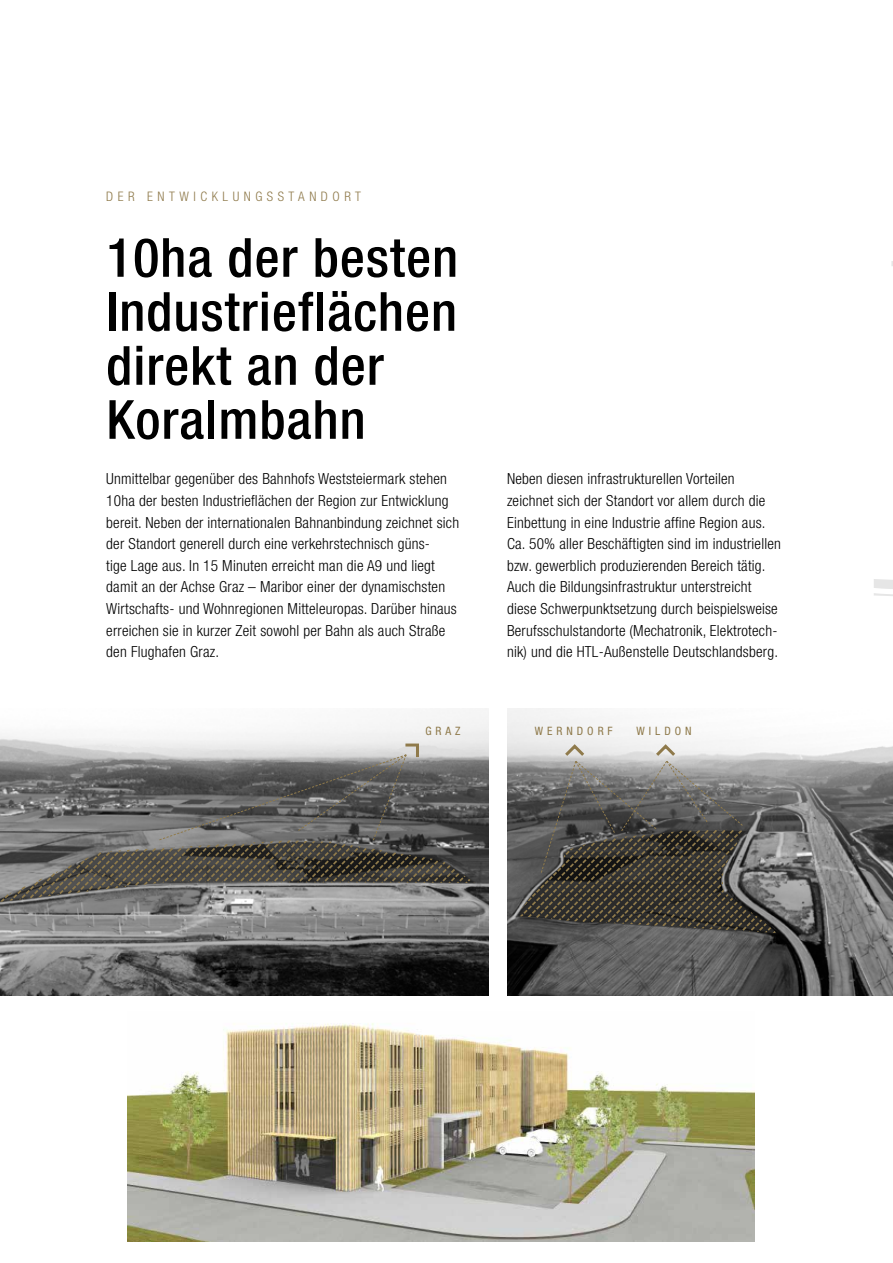
<style>
.page{position:relative;width:893px;height:1263px;background:#fff}
.page>*{position:absolute;margin:0;border:0;box-sizing:border-box;transform-origin:0 0}
.t1{font:500 condensed 54px/54px "Helvetica Neue LT Std";letter-spacing:.02em;color:#000}
.t2{font:300 condensed 15.3px/21.6px "Helvetica Neue LT Std";letter-spacing:.015em;color:#000}
.t3{font:300 condensed 13.2px "Helvetica Neue LT Std";letter-spacing:.345em;color:#8f7a4b}
.t4{font:condensed 11.55px "Helvetica Neue LT Std";letter-spacing:.345em;color:#8f7a4b}
</style>
<div class="page">
<img style="left:0;top:709px;width:488px;height:286px">
<img style="left:507px;top:709px;width:386px;height:286px">
<svg style="left:874px;top:261px;width:19px;height:335px"></svg>
<svg style="left:0;top:742px;width:475px;height:160px;background:#737270"></svg>
<svg style="left:516px;top:742px;width:261px;height:191px;background:#676662"></svg>
<img style="left:128px;top:1023px;width:626px;height:218px">
<p class="t3" style="left:106px;top:188px;width:256px">DER ENTWICKLUNGSSTANDORT</p>
<h1 class="t1" style="left:106px;top:230px;width:353px">10ha der besten<br>Industrieflächen direkt an der<br>Koralmbahn</h1>
<p class="t2" style="left:106px;top:468px;width:354px">Unmittelbar gegenüber des Bahnhofs Weststeiermark stehen 10ha der besten Industrieflächen der Region zur Entwicklung bereit. Neben der internationalen Bahnanbindung zeichnet sich der Standort generell durch eine verkehrstechnisch güns-<br>tige Lage aus. In 15 Minuten erreicht man die A9 und liegt damit an der Achse Graz – Maribor einer der dynamischsten Wirtschafts- und Wohnregionen Mitteleuropas. Darüber hinaus erreichen sie in kurzer Zeit sowohl per Bahn als auch Straße den Flughafen Graz.</p>
<p class="t2" style="left:507px;top:468px;width:275px">Neben diesen infrastrukturellen Vorteilen zeichnet sich der Standort vor allem durch die Einbettung in eine Industrie affine Region aus.<br>Ca. 50% aller Beschäftigten sind im industriellen bzw. gewerblich produzierenden Bereich tätig.<br>Auch die Bildungsinfrastruktur unterstreicht diese Schwerpunktsetzung durch beispielsweise Berufsschulstandorte (Mechatronik, Elektrotech&shy;nik) und die HTL-Außenstelle Deutschlandsberg.</p>
<p class="t4" style="left:425px;top:724px;width:37px">GRAZ</p>
<p class="t4" style="left:535px;top:724px;width:79px">WERNDORF</p>
<p class="t4" style="left:637px;top:724px;width:57px">WILDON</p>
</div>
